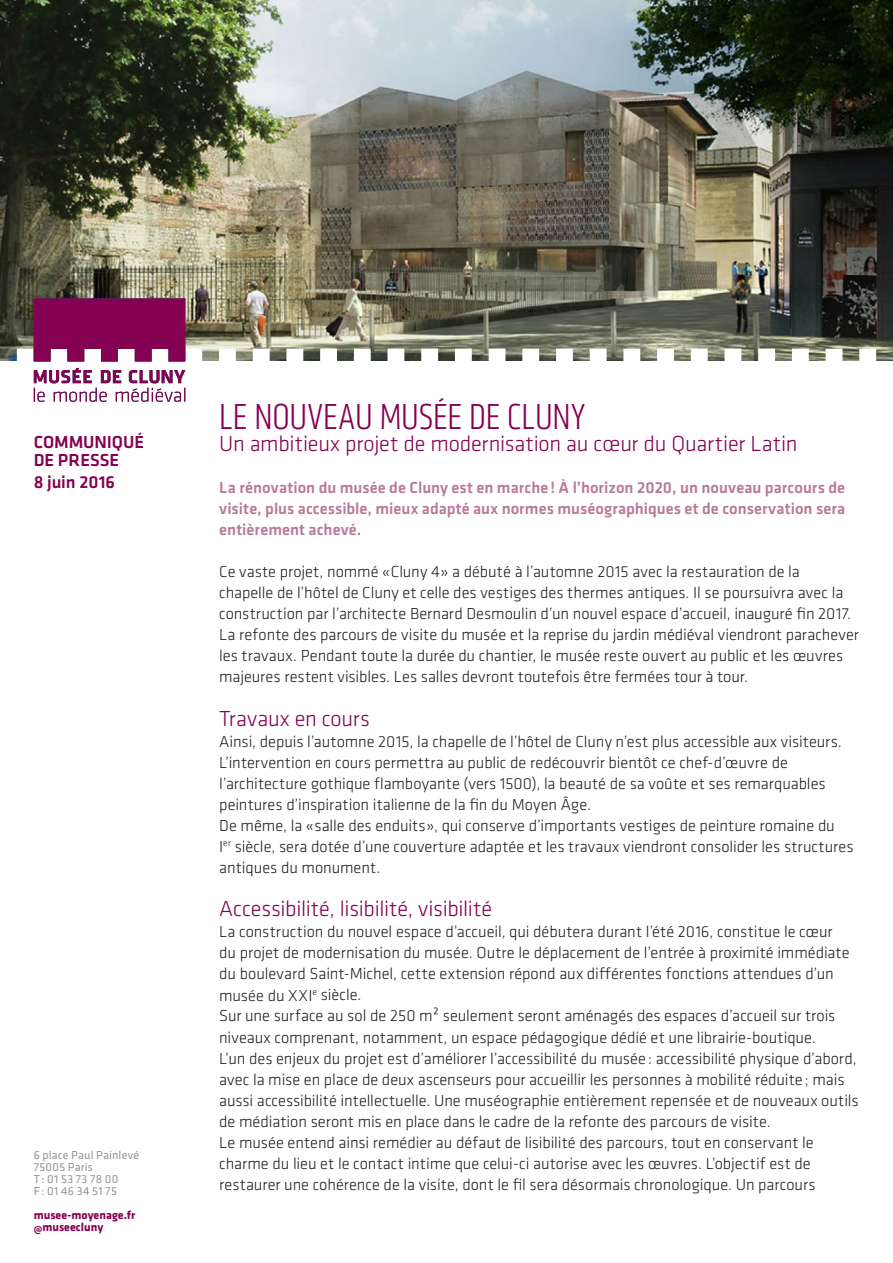
<style>
.page{position:relative;width:893px;height:1263px;background:#fff}
.page>*{position:absolute;margin:0;border:0;box-sizing:border-box;transform-origin:0 0}
.t1{font:300 condensed 37.5px "Klavika";color:#850152}
.t2{font:300 22.5px "Klavika";letter-spacing:-.01em;color:#850152}
.t3{font:500 18px/18px "Klavika";letter-spacing:-.005em;color:#850152}
.t4{font:300 16.5px/21px "Klavika";letter-spacing:-.005em;color:#231f20}
.t5{font:500 16.5px/21px "Klavika";color:#b87998;text-align:justify}
.t6{font:12px/12px "Klavika";letter-spacing:.025em;color:#939598}
.t7{font:700 12px/12px "Klavika";color:#850152}
</style>
<div class="page">
<img style="left:0;top:0;width:893px;height:298px">
<svg style="left:0;top:298px;width:893px;height:104px"></svg>
<p class="t3" style="left:34px;top:433px;width:112px">COMMUNIQUÉ<br>DE PRESSE</p>
<p class="t3" style="left:34px;top:472px;width:83px">8 juin 2016</p>
<p class="t6" style="left:34px;top:1149px;width:107px">6 place Paul Painlevé<br>75005 Paris<br>T: 01 53 73 78 00<br>F: 01 46 34 51 75</p>
<p class="t7" style="left:34px;top:1208px;width:103px">musee-moyenage.fr @museecluny</p>
<h1 class="t1" style="left:219px;top:396px;width:368px">LE NOUVEAU MUSÉE DE CLUNY</h1>
<h2 class="t2" style="left:219px;top:430px;width:580px">Un ambitieux projet de modernisation au cœur du Quartier Latin</h2>
<p class="t5" style="left:219px;top:477px;width:627px">La rénovation du musée de Cluny est en marche ! À l’horizon 2020, un nouveau parcours de visite, plus accessible, mieux adapté aux normes muséographiques et de conservation sera entièrement achevé.</p>
<p class="t4" style="left:219px;top:561px;width:641px">Ce vaste projet, nommé «Cluny 4» a débuté à l’automne 2015 avec la restauration de la<br>chapelle de l’hôtel de Cluny et celle des vestiges des thermes antiques. Il se poursuivra avec la construction par l’architecte Bernard Desmoulin d’un nouvel espace d’accueil, inauguré fin 2017.<br>La refonte des parcours de visite du musée et la reprise du jardin médiéval viendront parachever les travaux. Pendant toute la durée du chantier, le musée reste ouvert au public et les œuvres majeures restent visibles. Les salles devront toutefois être fermées tour à tour.</p>
<h2 class="t2" style="left:219px;top:705px;width:152px">Travaux en cours</h2>
<p class="t4" style="left:219px;top:731px;width:636px">Ainsi, depuis l’automne 2015, la chapelle de l’hôtel de Cluny n’est plus accessible aux visiteurs.<br>L’intervention en cours permettra au public de redécouvrir bientôt ce chef-d’œuvre de l’architecture gothique flamboyante (vers 1500), la beauté de sa voûte et ses remarquables peintures d’inspiration italienne de la fin du Moyen Âge.<br>De même, la «salle des enduits», qui conserve d’importants vestiges de peinture romaine du<br>I<sup>er</sup> siècle, sera dotée d’une couverture adaptée et les travaux viendront consolider les structures antiques du monument.</p>
<h2 class="t2" style="left:219px;top:895px;width:274px">Accessibilité, lisibilité, visibilité</h2>
<p class="t4" style="left:219px;top:921px;width:641px">La construction du nouvel espace d’accueil, qui débutera durant l’été 2016, constitue le cœur<br>du projet de modernisation du musée. Outre le déplacement de l’entrée à proximité immédiate du boulevard Saint-Michel, cette extension répond aux différentes fonctions attendues d’un musée du XXI<sup>e</sup> siècle.<br>Sur une surface au sol de 250 m² seulement seront aménagés des espaces d’accueil sur trois niveaux comprenant, notamment, un espace pédagogique dédié et une librairie-boutique.<br>L’un des enjeux du projet est d’améliorer l’accessibilité du musée : accessibilité physique d’abord, avec la mise en place de deux ascenseurs pour accueillir les personnes à mobilité réduite ; mais aussi accessibilité intellectuelle. Une muséographie entièrement repensée et de nouveaux outils de médiation seront mis en place dans le cadre de la refonte des parcours de visite.<br>Le musée entend ainsi remédier au défaut de lisibilité des parcours, tout en conservant le charme du lieu et le contact intime que celui-ci autorise avec les œuvres. L’objectif est de restaurer une cohérence de la visite, dont le fil sera désormais chronologique. Un parcours</p>
</div>
